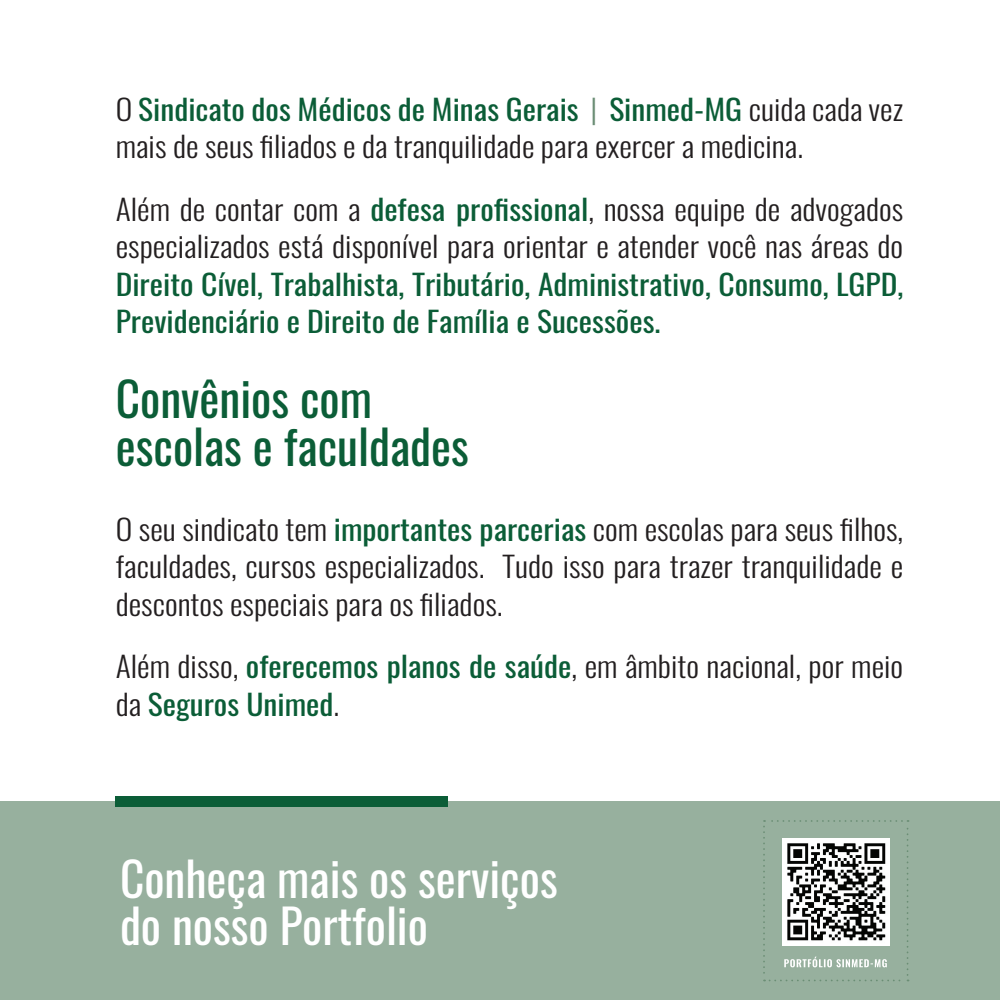
<style>
.page{position:relative;width:1000px;height:1000px;background:#fff}
.page>*{position:absolute;margin:0;border:0;box-sizing:border-box;transform-origin:0 0}
.t1{font:47.5px "Oswald";color:#fff}
.t2{font:47.5px "Oswald";color:#0b5d37}
.t3{font:300 28.75px/37.5px "Oswald";color:#231f20;scale:1.1 1}
.t4{font:28.75px/37.5px "Oswald";color:#0b5d37;text-align:justify;scale:1.1 1}
.s1{font-weight:400;color:#0b5d37}
.s2{color:#6b8e75}
.s3{font-weight:300;color:#231f20}
</style>
<div class="page">
<div style="left:0;top:801px;width:1000px;height:199px;background:#97b09e"></div>
<svg style="left:763px;top:820px;width:146px;height:161px"></svg>
<div style="left:116px;top:796px;width:332px;height:11px;background:#0b5d37"></div>
<p class="t3" style="left:116px;top:87px;width:717px">O <span class="s1">Sindicato dos Médicos de Minas Gerais</span> <span class="s2">|</span> <span class="s1">Sinmed-MG</span> cuida cada vez mais de seus filiados e da tranquilidade para exercer a medicina.</p>
<p class="t4" style="left:116px;top:187px;width:717px"><span class="s3">Além de contar com a</span> defesa profissional<span class="s3">, nossa equipe de advogados especializados está disponível para orientar e atender você nas áreas do </span>Direito Cível, Trabalhista, Tributário, Administrativo, Consumo, LGPD, Previdenciário e Direito de Família e Sucessões.</p>
<p class="t2" style="left:116px;top:356px;width:258px">Convênios com</p>
<p class="t2" style="left:116px;top:404px;width:355px">escolas e faculdades</p>
<p class="t3" style="left:116px;top:507px;width:717px;text-align:justify">O seu sindicato tem <span class="s1">importantes parcerias</span> com escolas para seus filhos, faculdades, cursos especializados. Tudo isso para trazer tranquilidade e descontos especiais para os filiados.</p>
<p class="t3" style="left:116px;top:644px;width:717px">Além disso, <span class="s1">oferecemos planos de saúde</span>, em âmbito nacional, por meio da <span class="s1">Seguros Unimed</span>.</p>
<p class="t1" style="left:120px;top:836px;width:439px">Conheça mais os serviços</p>
<p class="t1" style="left:120px;top:884px;width:310px">do nosso Portfolio</p>
</div>
